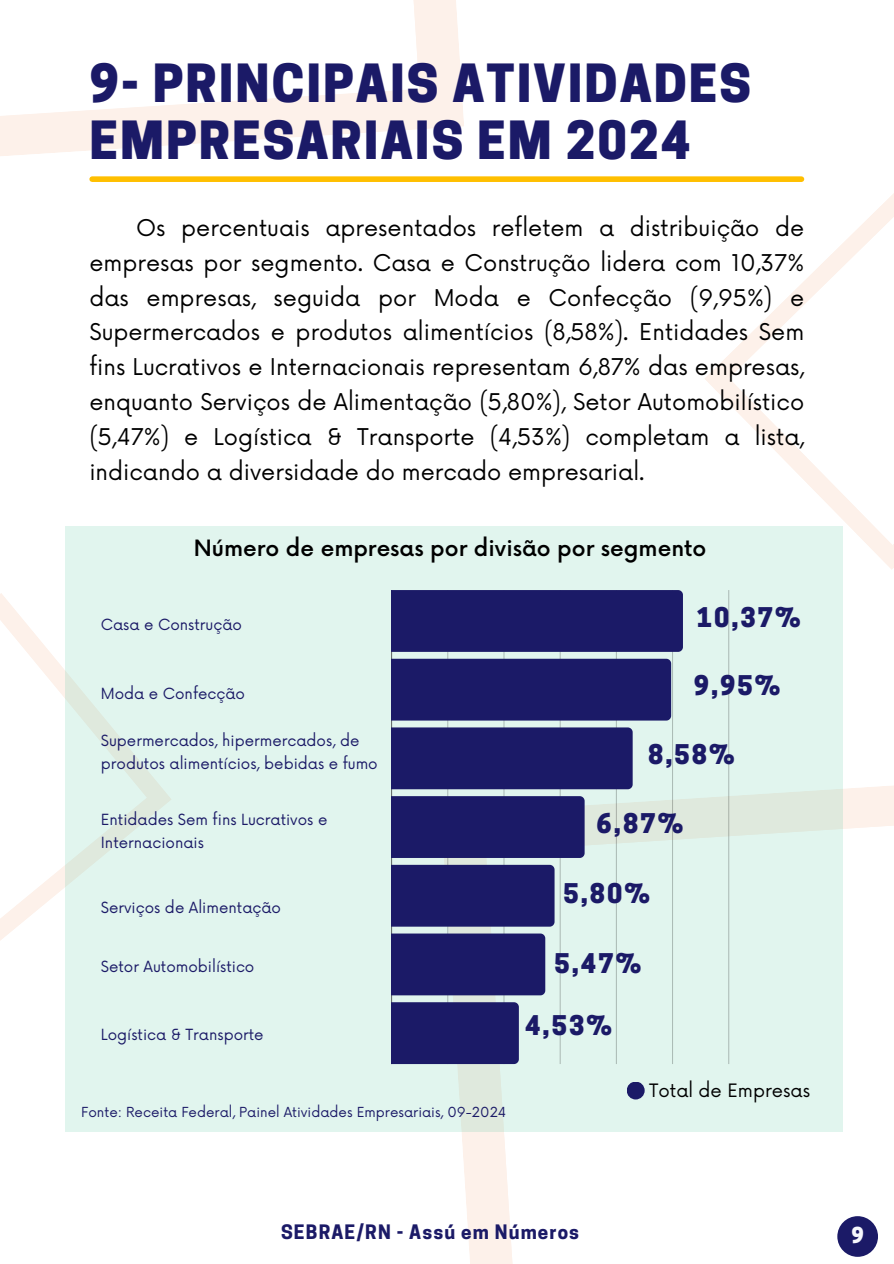
<style>
.page{position:relative;width:894px;height:1264px;background:#fff}
.page>*{position:absolute;margin:0;border:0;box-sizing:border-box;transform-origin:0 0}
.t1{font:800 49.35px/57.3px "Cooper Hewitt";letter-spacing:.04em;color:#1b1a67}
.t2{font:800 25.5px "Cooper Hewitt";letter-spacing:.08em;color:#1b1a67}
.t3{font:22.5px/34.8px "Now";color:#000;text-align:justify}
.t4{font:500 21.9px "Now";color:#000}
.t5{font:800 20.7px "Cooper Hewitt";color:#f7f8fd}
.t6{font:700 18.75px "Cooper Hewitt";letter-spacing:.06em;color:#1b1a67}
.t7{font:18px "Now";color:#000}
.t8{font:15px/22.5px "Now";color:#1b1a67}
.t9{font:13.5px "Now";color:#1b1a67}
</style>
<div class="page">
<svg style="left:0;top:593px;width:21px;height:24px"></svg>
<svg style="left:0;top:617px;width:65px;height:324px"></svg>
<svg style="left:705px;top:194px;width:188px;height:376px"></svg>
<svg style="left:728px;top:216px;width:165px;height:329px"></svg>
<svg style="left:441px;top:774px;width:452px;height:489px;fill:#fdf5ee"></svg>
<svg style="left:485px;top:816px;width:408px;height:447px"></svg>
<svg style="left:0;top:0;width:464px;height:156px;fill:#fdf1ea"></svg>
<svg style="left:0;top:0;width:419px;height:124px"></svg>
<div style="left:92px;top:176px;width:709px;height:6px;background:#ffbf00"></div>
<div style="left:65px;top:526px;width:777px;height:605px;background:#e1f5ee"></div>
<hr style="left:391px;top:590px;width:1px;height:474px;background:#000;opacity:.6">
<hr style="left:447px;top:590px;width:1px;height:474px;background:#000;opacity:.25">
<hr style="left:503px;top:590px;width:1px;height:474px;background:#000;opacity:.25">
<hr style="left:559px;top:590px;width:1px;height:474px;background:#cfe1db">
<hr style="left:615px;top:590px;width:1px;height:474px;background:#000;opacity:.25">
<hr style="left:672px;top:590px;width:1px;height:474px;background:#000;opacity:.25">
<hr style="left:728px;top:590px;width:1px;height:474px;background:#000;opacity:.25">
<div style="left:391px;top:590px;width:291px;height:62px;background:#1b1a67"></div>
<div style="left:391px;top:658px;width:280px;height:62px;background:#1b1a67"></div>
<div style="left:391px;top:727px;width:241px;height:62px;background:#1b1a67"></div>
<div style="left:391px;top:796px;width:193px;height:62px;background:#1b1a67"></div>
<div style="left:391px;top:864px;width:163px;height:62px;background:#1b1a67"></div>
<div style="left:391px;top:933px;width:154px;height:62px;background:#1b1a67"></div>
<div style="left:391px;top:1002px;width:127px;height:62px;background:#1b1a67"></div>
<div style="left:626px;top:1081px;width:18px;height:18px;background:#1b1a67;border-radius:50%"></div>
<div style="left:837px;top:1216px;width:40px;height:40px;background:#1b1a67;border-radius:50%"></div>
<h1 class="t1" style="left:89px;top:61px;width:663px">9- PRINCIPAIS ATIVIDADES<br>EMPRESARIAIS EM 2024</h1>
<h4 class="t3" style="left:89px;top:211px;width:716px;text-indent:47px">Os percentuais apresentados refletem a distribuição de empresas por segmento. Casa e Construção lidera com 10,37% das empresas, seguida por Moda e Confecção (9,95%) e Supermercados e produtos alimentícios (8,58%). Entidades Sem fins Lucrativos e Internacionais representam 6,87% das empresas, enquanto Serviços de Alimentação (5,80%), Setor Automobilístico (5,47%) e Logística &amp; Transporte (4,53%) completam a lista, indicando a diversidade do mercado empresarial.</h4>
<h5 class="t4" style="left:194px;top:536px;width:514px">Número de empresas por divisão por segmento</h5>
<p class="t8" style="left:101px;top:614px;width:143px">Casa e Construção</p>
<p class="t8" style="left:101px;top:683px;width:146px">Moda e Confecção</p>
<h6 class="t8" style="left:101px;top:730px;width:278px">Supermercados, hipermercados, de produtos alimentícios, bebidas e fumo</h6>
<p class="t8" style="left:101px;top:809px;width:228px">Entidades Sem fins Lucrativos e<br>Internacionais</p>
<h2 class="t8" style="left:101px;top:897px;width:182px">Serviços de Alimentação</h2>
<h2 class="t8" style="left:101px;top:956px;width:155px">Setor Automobilístico</h2>
<h2 class="t8" style="left:101px;top:1024px;width:164px">Logística &amp; Transporte</h2>
<h2 class="t9" style="left:81px;top:1104px;width:426px">Fonte: Receita Federal, Painel Atividades Empresariais, 09-2024</h2>
<p class="t2" style="left:696px;top:607px;width:106px">10,37%</p>
<p class="t2" style="left:693px;top:675px;width:88px">9,95%</p>
<p class="t2" style="left:648px;top:745px;width:88px">8,58%</p>
<h3 class="t2" style="left:596px;top:813px;width:88px">6,87%</h3>
<p class="t2" style="left:563px;top:884px;width:88px">5,80%</p>
<p class="t2" style="left:554px;top:954px;width:88px">5,47%</p>
<p class="t2" style="left:525px;top:1016px;width:88px">4,53%</p>
<h2 class="t7" style="left:649px;top:1080px;width:162px">Total de Empresas</h2>
<h2 class="t6" style="left:281px;top:1225px;width:299px">SEBRAE/RN - Assú em Números</h2>
<h2 class="t5" style="left:851px;top:1227px;width:14px">9</h2>
</div>
